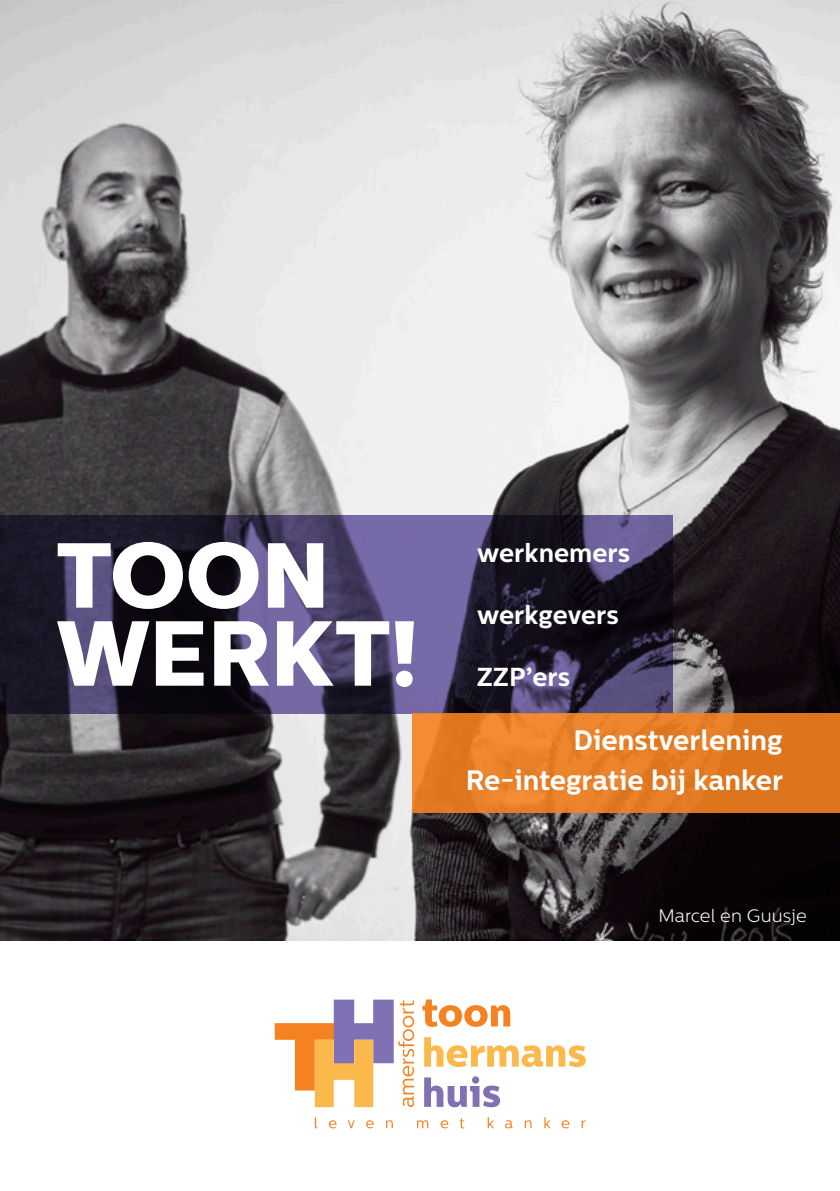
<style>
.page{position:relative;width:840px;height:1191px;background:#fff}
.page>*{position:absolute;margin:0;border:0;box-sizing:border-box;transform-origin:0 0}
.t1{font:800 92px/78px "Centrale Sans";letter-spacing:-.01em;color:#fff}
.t2{font:700 28px "Centrale Sans";color:#fff}
.t3{font:700 26px "Centrale Sans";color:#fff}
.t4{font:300 18px "Centrale Sans";letter-spacing:.01em;color:#fff}
</style>
<div class="page">
<img style="left:0;top:0;width:839px;height:940px">
<svg style="left:315px;top:1117px;width:270px;height:11px"></svg>
<svg style="left:424px;top:1076px;width:76px;height:31px"></svg>
<svg style="left:424px;top:1037px;width:161px;height:30px"></svg>
<svg style="left:422px;top:999px;width:88px;height:27px"></svg>
<svg style="left:274px;top:999px;width:140px;height:108px"></svg>
<svg style="left:0;top:515px;width:672px;height:198px"></svg>
<div style="left:412px;top:713px;width:427px;height:99px;background:linear-gradient(to right,#ec852d,#dd751e)"></div>
<p class="t1" style="left:56px;top:539px;width:364px">TOON<br>WERKT!</p>
<p class="t3" style="left:476px;top:537px;width:155px">werknemers</p>
<p class="t3" style="left:476px;top:599px;width:143px">werkgevers</p>
<p class="t3" style="left:476px;top:661px;width:95px">ZZP’ers</p>
<p class="t2" style="left:573px;top:723px;width:210px">Dienstverlening</p>
<p class="t2" style="left:465px;top:763px;width:318px">Re-integratie bij kanker</p>
<p class="t4" style="left:658px;top:905px;width:150px">Marcel en Guusje</p>
</div>
